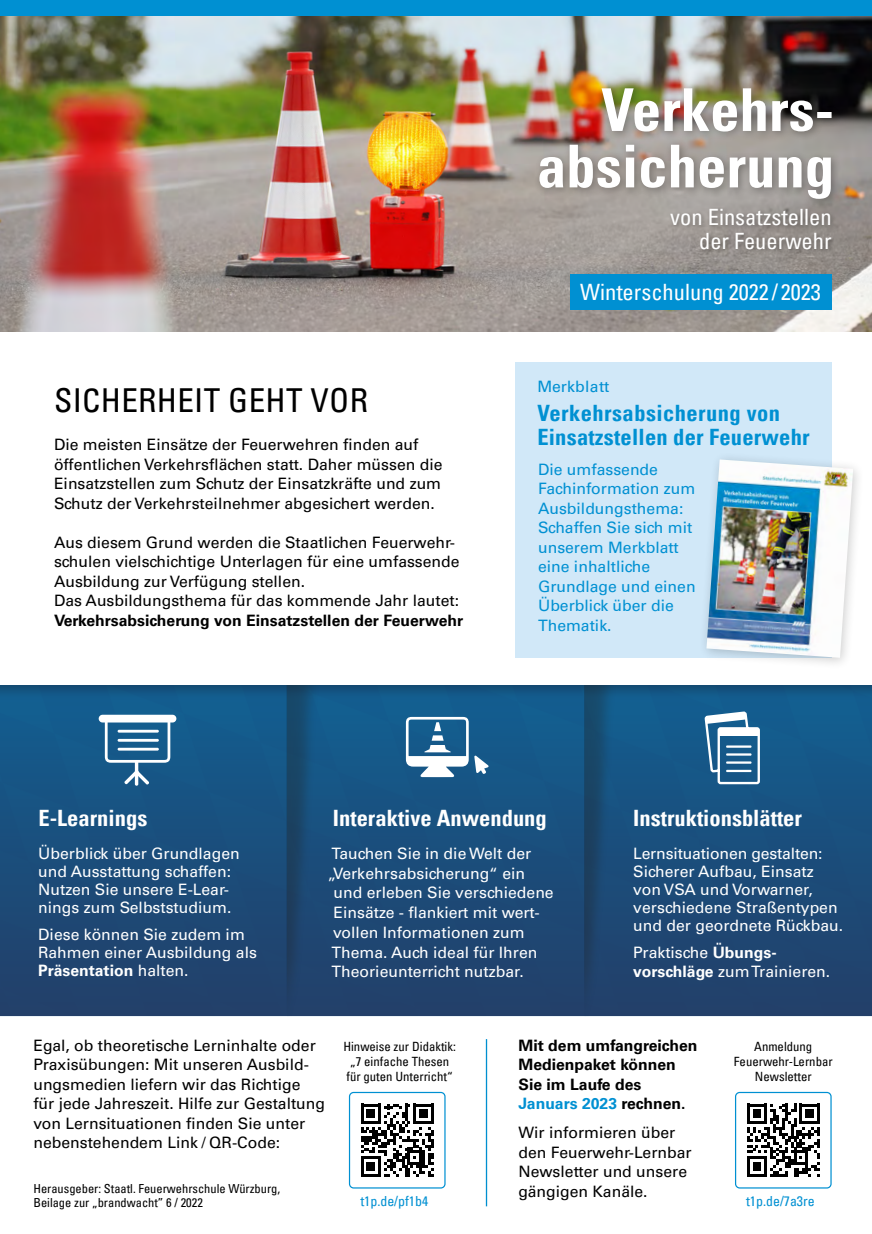
<style>
.page{position:relative;width:872px;height:1234px;background:#fff}
.page>*{position:absolute;margin:0;border:0;box-sizing:border-box;transform-origin:0 0}
.z_0_Zwischenuebersch{font:condensed 33px "Univers LT Pro";letter-spacing:.01em;color:#000}
.z_0_Zwischenuebersch-2{font:condensed 22.5px/24px "Univers LT Pro";color:#fff;text-align:right}
.t1{font:700 condensed 22.5px "Univers LT Pro";color:#fff}
.z_0_Zwischenuebersch-3{font:700 condensed 22.5px/24px "Univers LT Pro";letter-spacing:.01em;color:#0090d2}
.t2{font:15.75px/19.5px "Univers LT Pro 55 Roman";color:#000}
.t3{font:15.75px/18px "Univers LT Pro 55 Roman";color:#fff}
.z_0_Zwischenuebersch-4{font:15.75px/19.5px "Univers LT Pro 55 Roman";color:#0090d2}
.t4{font:700 15.75px/19.5px "Univers LT Pro 65";color:#000}
.t5{font:condensed 13.95px "Univers LT Pro";color:#0090d2}
.t6{font:condensed 12.75px/15px "Univers LT Pro";color:#000;text-align:center}
.t7{font:condensed 12.45px "Univers LT Pro";color:#000}
.s1{font-family:"Univers LT Pro 65";font-weight:700}
.s2{color:#0090d2}
</style>
<div class="page">
<div style="left:515px;top:362px;width:316px;height:295px;background:#d1e8f8"></div>
<img style="left:0;top:16px;width:872px;height:315px">
<div style="left:570px;top:274px;width:261px;height:36px;background:#0090d2"></div>
<div style="left:698px;top:451px;width:167px;height:218px;background:#000;opacity:.2"></div>
<img style="left:706px;top:459px;width:147px;height:198px">
<div style="left:0;top:674px;width:872px;height:342px;background:#000;opacity:.43"></div>
<div style="left:0;top:0;width:872px;height:16px;background:#0090d2"></div>
<img style="left:266px;top:685px;width:109px;height:330px">
<img style="left:564px;top:685px;width:107px;height:330px">
<svg style="left:406px;top:716px;width:82px;height:61px"></svg>
<svg style="left:105px;top:722px;width:65px;height:40px;background:#417aa1"></svg>
<div style="left:99px;top:714px;width:77px;height:8px;background:#fff;border-radius:4px"></div>
<hr style="left:118px;top:729px;width:41px;height:3px;background:#fff">
<hr style="left:118px;top:738px;width:41px;height:3px;background:#fff">
<hr style="left:118px;top:747px;width:41px;height:3px;background:#fff">
<svg style="left:124px;top:769px;width:25px;height:15px"></svg>
<hr style="left:135px;top:760px;width:3px;height:25px;background:#fff;border-radius:2px">
<svg style="left:703px;top:709px;width:58px;height:76px"></svg>
<div style="left:735px;top:1091px;width:96px;height:97px;border:1px solid #0090d2;border-radius:4px"></div>
<svg style="left:747px;top:1103px;width:73px;height:73px"></svg>
<div style="left:349px;top:1091px;width:96px;height:97px;border:1px solid #0090d2;border-radius:4px"></div>
<svg style="left:361px;top:1103px;width:73px;height:73px"></svg>
<div style="left:533px;top:82px;width:308px;height:126px;background:#000;opacity:.3"></div>
<img style="left:539px;top:88px;width:292px;height:111px">
<div style="left:668px;top:206px;width:169px;height:49px;background:#000;opacity:.3"></div>
<hr style="left:486px;top:1038px;width:1px;height:167px;background:#008fcf">
<p class="z_0_Zwischenuebersch-2" style="left:670px;top:204px;width:163px">von Einsatzstellen der Feuerwehr</p>
<p class="z_0_Zwischenuebersch" style="left:54px;top:379px;width:315px">SICHERHEIT GEHT VOR</p>
<p class="t2" style="left:54px;top:434px;width:390px">Die meisten Einsätze der Feuerwehren finden auf öffentlichen Verkehrsflächen statt. Daher müssen die Einsatzstellen zum Schutz der Einsatzkräfte und zum Schutz der Verkehrsteilnehmer abgesichert werden.</p>
<p class="t2" style="left:54px;top:531px;width:411px">Aus diesem Grund werden die Staatlichen Feuerwehr&shy;schulen vielschichtige Unterlagen für eine umfassende Ausbildung zur Verfügung stellen.<br>Das Ausbildungsthema für das kommende Jahr lautet:<br><span class="s1">Verkehrsabsicherung von Einsatzstellen der Feuerwehr</span></p>
<p class="z_0_Zwischenuebersch-2" style="left:580px;top:279px;width:242px">Winterschulung 2022 / 2023</p>
<p class="z_0_Zwischenuebersch-4" style="left:537px;top:376px;width:74px">Merkblatt</p>
<p class="z_0_Zwischenuebersch-3" style="left:537px;top:400px;width:274px">Verkehrsabsicherung von<br>Einsatzstellen der Feuerwehr</p>
<p class="z_0_Zwischenuebersch-4" style="left:538px;top:458px;width:159px">Die umfassende<br>Fachinformation zum<br>Ausbildungsthema:<br>Schaffen Sie sich mit unserem Merkblatt eine inhaltliche<br>Grundlage und einen<br>Überblick über die<br>Thematik.</p>
<p class="t1" style="left:39px;top:804px;width:110px">E-Learnings</p>
<p class="t1" style="left:333px;top:804px;width:215px">Interaktive Anwendung</p>
<p class="t1" style="left:633px;top:804px;width:170px">Instruktionsblätter</p>
<p class="t3" style="left:38px;top:843px;width:203px">Überblick über Grundlagen und Ausstattung schaffen:<br>Nutzen Sie unsere E-Lear&shy;nings zum Selbststudium.</p>
<p class="t3" style="left:38px;top:924px;width:220px">Diese können Sie zudem im<br>Rahmen einer Ausbildung als<br><span class="s1">Präsentation</span> halten.</p>
<p class="t3" style="left:331px;top:843px;width:201px">Tauchen Sie in die Welt der</p>
<p class="t3" style="left:327px;top:863px;width:199px">„Verkehrsabsicherung“ ein</p>
<p class="t3" style="left:333px;top:883px;width:222px">und erleben Sie verschiedene</p>
<p class="t3" style="left:333px;top:902px;width:208px">Einsätze - flankiert mit wert-</p>
<p class="t3" style="left:333px;top:922px;width:193px">vollen Informationen zum</p>
<p class="t3" style="left:331px;top:942px;width:207px">Thema. Auch ideal für Ihren</p>
<p class="t3" style="left:331px;top:961px;width:194px">Theorieunterricht nutzbar.</p>
<p class="t3" style="left:633px;top:843px;width:211px">Lernsituationen gestalten:<br>Sicherer Aufbau, Einsatz von VSA und Vorwarner, verschiedene Straßentypen und der geordnete Rückbau.</p>
<p class="t3" style="left:633px;top:942px;width:198px">Praktische <span class="s1">Übungs&shy;vorschläge</span> zum Trainieren.</p>
<p class="t2" style="left:33px;top:1034px;width:293px">Egal, ob theoretische Lerninhalte oder Praxisübungen: Mit unseren Ausbild&shy;ungsmedien liefern wir das Richtige für jede Jahreszeit. Hilfe zur Gestaltung von Lernsituationen finden Sie unter nebenstehendem Link / QR-Code:</p>
<p class="t7" style="left:33px;top:1179px;width:248px">Herausgeber: Staatl. Feuerwehrschule Würzburg,</p>
<p class="t7" style="left:33px;top:1194px;width:171px">Beilage zur „brandwacht” 6 / 2022</p>
<p class="t6" style="left:343px;top:1038px;width:114px;text-align:left">Hinweise zur Didaktik: „7 einfache Thesen für guten Unterricht“</p>
<p class="t5" style="left:360px;top:1192px;width:69px">t1p.de/pf1b4</p>
<p class="t4" style="left:518px;top:1034px;width:180px">Mit dem umfangreichen<br>Medienpaket können<br>Sie im Laufe des<br><span class="s2">Januars 2023</span> rechnen.</p>
<p class="t2" style="left:518px;top:1121px;width:175px">Wir informieren über den Feuerwehr-Lernbar<br>Newsletter und unsere gängigen Kanäle.</p>
<p class="t6" style="left:734px;top:1038px;width:100px">Anmeldung<br>Feuerwehr-Lernbar<br>Newsletter</p>
<p class="t5" style="left:746px;top:1192px;width:70px">t1p.de/7a3re</p>
</div>
